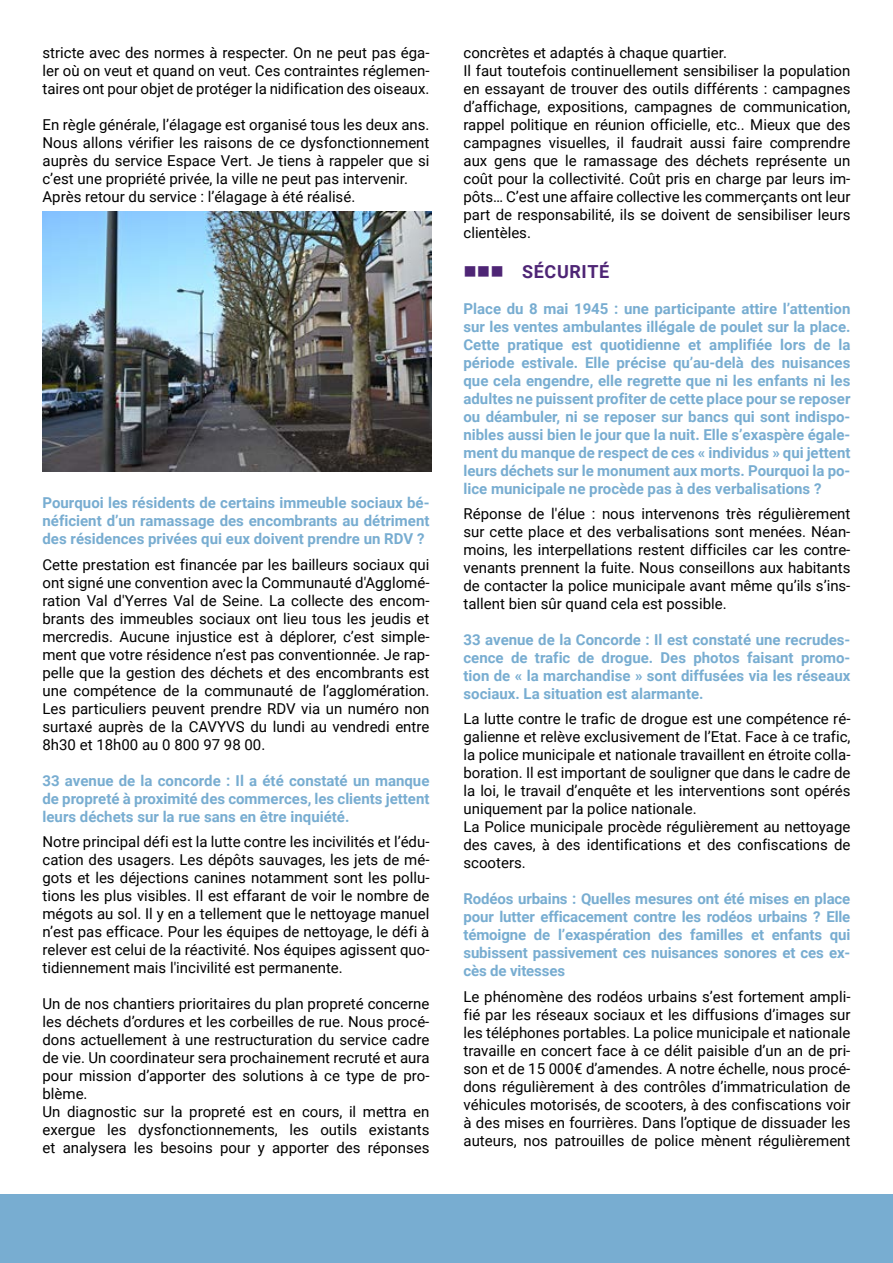
<style>
.page{position:relative;width:893px;height:1263px;background:#fff}
.page>*{position:absolute;margin:0;border:0;box-sizing:border-box;transform-origin:0 0}
.t1{font:700 18px "Roboto";letter-spacing:.035em;color:#4e2575}
.t2{font:15px/18px "Roboto";color:#000;text-align:justify}
.t3{font:700 15px/18px "Roboto";color:#78add1;text-align:justify}
</style>
<div class="page">
<div style="left:0;top:1195px;width:893px;height:68px;background:#78add1"></div>
<img style="left:43px;top:212px;width:389px;height:259px">
<p class="t2" style="left:43px;top:45px;width:388px">stricte avec des normes à respecter. On ne peut pas éga&shy;ler où on veut et quand on veut. Ces contraintes réglemen&shy;taires ont pour objet de protéger la nidification des oiseaux.</p>
<p class="t2" style="left:43px;top:115px;width:388px;text-align:left">En règle générale, l’élagage est organisé tous les deux ans.<br>Nous allons vérifier les raisons de ce dysfonctionnement auprès du service Espace Vert. Je tiens à rappeler que si c’est une propriété privée, la ville ne peut pas intervenir.<br>Après retour du service : l’élagage à été réalisé.</p>
<p class="t3" style="left:43px;top:495px;width:388px">Pourquoi les résidents de certains immeuble sociaux bé&shy;néficient d’un ramassage des encombrants au détriment des résidences privées qui eux doivent prendre un RDV ?</p>
<p class="t2" style="left:43px;top:556px;width:388px">Cette prestation est financée par les bailleurs sociaux qui ont signé une convention avec la Communauté d'Agglomé&shy;ration Val d'Yerres Val de Seine. La collecte des encom&shy;brants des immeubles sociaux ont lieu tous les jeudis et mercredis. Aucune injustice est à déplorer, c’est simple&shy;ment que votre résidence n’est pas conventionnée. Je rap&shy;pelle que la gestion des déchets et des encombrants est une compétence de la communauté de l’agglomération.<br>Les particuliers peuvent prendre RDV via un numéro non surtaxé auprès de la CAVYVS du lundi au vendredi entre 8h30 et 18h00 au 0 800 97 98 00.</p>
<p class="t3" style="left:43px;top:772px;width:388px">33 avenue de la concorde : Il a été constaté un manque de propreté à proximité des commerces, les clients jettent leurs déchets sur la rue sans en être inquiété.</p>
<p class="t2" style="left:43px;top:833px;width:388px">Notre principal défi est la lutte contre les incivilités et l’édu&shy;cation des usagers. Les dépôts sauvages, les jets de mé&shy;gots et les déjections canines notamment sont les pollu&shy;tions les plus visibles. Il est effarant de voir le nombre de mégots au sol. Il y en a tellement que le nettoyage manuel n’est pas efficace. Pour les équipes de nettoyage, le défi à relever est celui de la réactivité. Nos équipes agissent quo&shy;tidiennement mais l'incivilité est permanente.</p>
<p class="t2" style="left:43px;top:995px;width:388px;text-align:left">Un de nos chantiers prioritaires du plan propreté concerne les déchets d’ordures et les corbeilles de rue. Nous procé&shy;dons actuellement à une restructuration du service cadre de vie. Un coordinateur sera prochainement recruté et aura pour mission d’apporter des solutions à ce type de pro&shy;blème.<br>Un diagnostic sur la propreté est en cours, il mettra en exergue les dysfonctionnements, les outils existants et analysera les besoins pour y apporter des réponses</p>
<p class="t2" style="left:463px;top:45px;width:388px;text-align:left">concrètes et adaptés à chaque quartier.<br>Il faut toutefois continuellement sensibiliser la population en essayant de trouver des outils différents : campagnes d’affichage, expositions, campagnes de communication, rappel politique en réunion officielle, etc.. Mieux que des campagnes visuelles, il faudrait aussi faire comprendre aux gens que le ramassage des déchets représente un coût pour la collectivité. Coût pris en charge par leurs im&shy;pôts… C’est une affaire collective les commerçants ont leur part de responsabilité, ils se doivent de sensibiliser leurs clientèles.</p>
<p class="t1" style="left:463px;top:264px;width:147px">■■■ SÉCURITÉ</p>
<p class="t3" style="left:463px;top:301px;width:388px">Place du 8 mai 1945 : une participante attire l’attention sur les ventes ambulantes illégale de poulet sur la place.<br>Cette pratique est quotidienne et amplifiée lors de la période estivale. Elle précise qu’au-delà des nuisances que cela engendre, elle regrette que ni les enfants ni les adultes ne puissent profiter de cette place pour se reposer ou déambuler, ni se reposer sur bancs qui sont indispo&shy;nibles aussi bien le jour que la nuit. Elle s’exaspère égale&shy;ment du manque de respect de ces « individus » qui jettent leurs déchets sur le monument aux morts. Pourquoi la po&shy;lice municipale ne procède pas à des verbalisations ?</p>
<p class="t2" style="left:463px;top:506px;width:388px">Réponse de l'élue : nous intervenons très régulièrement sur cette place et des verbalisations sont menées. Néan&shy;moins, les interpellations restent difficiles car les contre&shy;venants prennent la fuite. Nous conseillons aux habitants de contacter la police municipale avant même qu’ils s’ins&shy;tallent bien sûr quand cela est possible.</p>
<p class="t3" style="left:463px;top:632px;width:388px">33 avenue de la Concorde : Il est constaté une recrudes&shy;cence de trafic de drogue. Des photos faisant promo&shy;tion de « la marchandise » sont diffusées via les réseaux sociaux. La situation est alarmante.</p>
<p class="t2" style="left:463px;top:711px;width:388px;text-align:left">La lutte contre le trafic de drogue est une compétence ré&shy;galienne et relève exclusivement de l’Etat. Face à ce trafic, la police municipale et nationale travaillent en étroite colla&shy;boration. Il est important de souligner que dans le cadre de la loi, le travail d’enquête et les interventions sont opérés uniquement par la police nationale.<br>La Police municipale procède régulièrement au nettoyage des caves, à des identifications et des confiscations de scooters.</p>
<p class="t3" style="left:463px;top:891px;width:388px">Rodéos urbains : Quelles mesures ont été mises en place pour lutter efficacement contre les rodéos urbains ? Elle témoigne de l’exaspération des familles et enfants qui subissent passivement ces nuisances sonores et ces ex&shy;cès de vitesses</p>
<p class="t2" style="left:463px;top:988px;width:388px">Le phénomène des rodéos urbains s’est fortement ampli&shy;fié par les réseaux sociaux et les diffusions d’images sur les téléphones portables. La police municipale et nationale travaille en concert face à ce délit paisible d’un an de pri&shy;son et de 15 000€ d’amendes. A notre échelle, nous procé&shy;dons régulièrement à des contrôles d’immatriculation de véhicules motorisés, de scooters, à des confiscations voir à des mises en fourrières. Dans l’optique de dissuader les auteurs, nos patrouilles de police mènent régulièrement</p>
</div>
